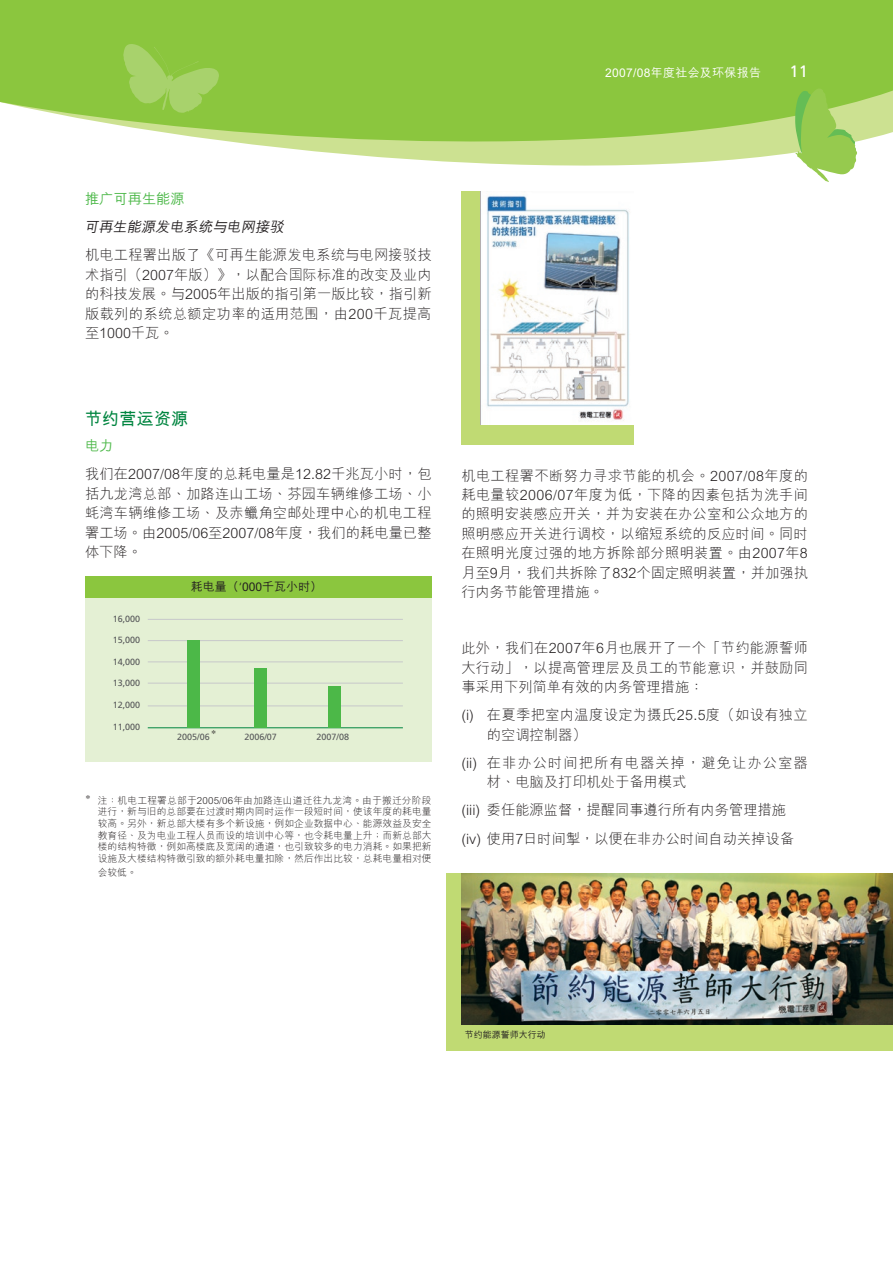
<style>
.page{position:relative;width:893px;height:1263px;background:#fff}
.page>*{position:absolute;margin:0;border:0;box-sizing:border-box;transform-origin:0 0}
.t1{font:700 17.25px "M Hei HKS";color:#008540}
.t2{font:16.5px "Frutiger LT Std";color:#fff}
.t3{font:300 14.25px/19.5px "M Hei HKS";letter-spacing:.005em;color:#231f20;text-align:justify}
.t4{font:300 14.25px/19.5px "M Hei HKS";letter-spacing:.075em;color:#231f20}
.t5{font:300 14.25px/19.5px "M Hei HKS";letter-spacing:.025em;color:#231f20}
.t6{font:italic 500 14.25px "M Hei HKS";color:#231f20}
.t7{font:500 14.25px "M Hei HKS";color:#4cb848}
.t8{font:500 12px "M Hei HKS";letter-spacing:.025em;color:#fff}
.t9{font:500 12px "M Hei HKS";color:#231f20}
.t10{font:300 9.75px/11.7px "M Hei HKS";letter-spacing:.005em;color:#231f20;text-align:justify}
.t11{font:9px "Frutiger LT Std";color:#57585a}
.t12{font:500 9px "M Hei HKS";color:#231f20}
.t13{font:300 5.85px "M Hei HKS";color:#231f20}
.s1{font-family:"M Hei HK"}
.s2{font-family:"Frutiger LT Std";font-weight:300}
</style>
<div class="page">
<div style="left:446px;top:873px;width:447px;height:177px;background:#c0da73"></div>
<img style="left:461px;top:873px;width:432px;height:151px">
<div style="left:85px;top:576px;width:347px;height:185px;background:#e4f0d4"></div>
<hr style="left:148px;top:727px;width:255px;height:1px;background:#008540">
<hr style="left:148px;top:706px;width:255px;height:1px;background:#c7c8ca">
<hr style="left:148px;top:683px;width:255px;height:1px;background:#c7c8ca">
<hr style="left:148px;top:662px;width:255px;height:1px;background:#c7c8ca">
<hr style="left:148px;top:640px;width:255px;height:1px;background:#c7c8ca">
<hr style="left:148px;top:619px;width:255px;height:1px;background:#c7c8ca">
<div style="left:187px;top:640px;width:13px;height:88px;background:#4cb848"></div>
<div style="left:254px;top:668px;width:13px;height:60px;background:#4cb848"></div>
<div style="left:328px;top:686px;width:13px;height:42px;background:#4cb848"></div>
<div style="left:85px;top:576px;width:347px;height:21px;background:#8bc63e"></div>
<div style="left:461px;top:191px;width:172px;height:254px;background:#c0da73"></div>
<img style="left:480px;top:198px;width:153px;height:226px">
<svg style="left:480px;top:191px;width:153px;height:7px"></svg>
<svg style="left:0;top:0;width:893px;height:166px;background:#9fcf5c"></svg>
<svg style="left:795px;top:88px;width:62px;height:94px;background:#a6d26e"></svg>
<svg style="left:123px;top:43px;width:96px;height:70px;background:#99cb54"></svg>
<p class="t8" style="left:605px;top:63px;width:157px">2007/08年度社會及環保報告</p>
<p class="t2" style="left:790px;top:62px;width:20px">11</p>
<p class="t7" style="left:85px;top:188px;width:101px">推廣可再生能源</p>
<p class="t6" style="left:84px;top:216px;width:204px">可再生能源發電系統與電網接駁</p>
<p class="t3" style="left:85px;top:245px;width:348px">機電工程署出版了《可再生能源發電系統與電網接駁技術指引（2007年版）》，以配合國際標準的改變及業內的科技發展。與2005年出版的指引第一版比較，指引新版載列的系統總額定功率的適用範圍，由200千瓦提高至1000千瓦。</p>
<p class="t1" style="left:85px;top:406px;width:105px">節約營運資源</p>
<p class="t7" style="left:85px;top:436px;width:30px">電力</p>
<p class="t3" style="left:85px;top:464px;width:348px">我們在2007/08年度的總耗電量是12.82千兆瓦小時，包括九龍灣總部、加路連山工場、芬園車輛維修工場、小蠔灣車輛維修工場、及赤鱲角空郵處理中心的機電工程署工場。由2005/06至2007/08年度，我們的耗電量已整體下降。</p>
<p class="t11" style="left:113px;top:613px;width:29px">16,000</p>
<p class="t11" style="left:113px;top:635px;width:29px">15,000</p>
<p class="t11" style="left:113px;top:656px;width:29px">14,000</p>
<p class="t11" style="left:113px;top:678px;width:29px">13,000</p>
<p class="t11" style="left:113px;top:700px;width:29px">12,000</p>
<p class="t11" style="left:113px;top:721px;width:29px">11,000</p>
<p class="t9" style="left:191px;top:578px;width:133px">耗電量<span class="s1">（</span><span class="s2">‘</span><span class="s1">000</span>千瓦小時<span class="s1">）</span></p>
<p class="t13" style="left:211px;top:728px;width:7px">＊</p>
<p class="t11" style="left:177px;top:731px;width:34px">2005/06</p>
<p class="t11" style="left:244px;top:731px;width:34px">2006/07</p>
<p class="t11" style="left:317px;top:731px;width:34px">2007/08</p>
<p class="t13" style="left:85px;top:792px;width:7px">＊</p>
<p class="t10" style="left:98px;top:794px;width:335px">註：機電工程署總部於2005/06年由加路連山道遷往九龍灣。由於搬遷分階段進行，新與舊的總部要在過渡時期內同時運作一段短時間，使該年度的耗電量較高。另外，新總部大樓有多個新設施，例如企業數據中心、能源效益及安全教育徑、及為電業工程人員而設的培訓中心等，也令耗電量上升；而新總部大樓的結構特徵，例如高樓底及寬闊的通道，也引致較多的電力消耗。如果把新設施及大樓結構特徵引致的額外耗電量扣除，然後作出比較，總耗電量相對便</p>
<p class="t10" style="left:98px;top:866px;width:40px">會較低。</p>
<p class="t3" style="left:461px;top:465px;width:348px">機電工程署不斷努力尋求節能的機會。2007/08年度的耗電量較2006/07年度為低，下降的因素包括為洗手間的照明安裝感應開關，並為安裝在辦公室和公眾地方的照明感應開關進行調校，以縮短系統的反應時間。同時在照明光度過強的地方拆除部分照明裝置。由2007年8月至9月，我們共拆除了832個固定照明裝置，並加強執行內務節能管理措施。</p>
<p class="t3" style="left:461px;top:638px;width:348px">此外，我們在2007年6月也展開了一個「節約能源誓師大行動」，以提高管理層及員工的節能意識，並鼓勵同事採用下列簡單有效的內務管理措施：</p>
<p class="t5" style="left:487px;top:705px;width:322px;text-indent:-26px">(i) 在夏季把室內溫度設定為攝氏25.5度（如設有獨立的空調控制器）</p>
<p class="t4" style="left:487px;top:752px;width:322px;text-indent:-26px">(ii) 在非辦公時間把所有電器關掉，避免讓辦公室器材、電腦及打印機處於備用模式</p>
<p class="t3" style="left:461px;top:796px;width:334px;line-height:28px">(iii) 委任能源監督，提醒同事遵行所有內務管理措施(iv) 使用7日時間掣，以便在非辦公時間自動關掉設備</p>
<p class="t12" style="left:465px;top:1028px;width:82px">節約能源誓師大行動</p>
</div>
